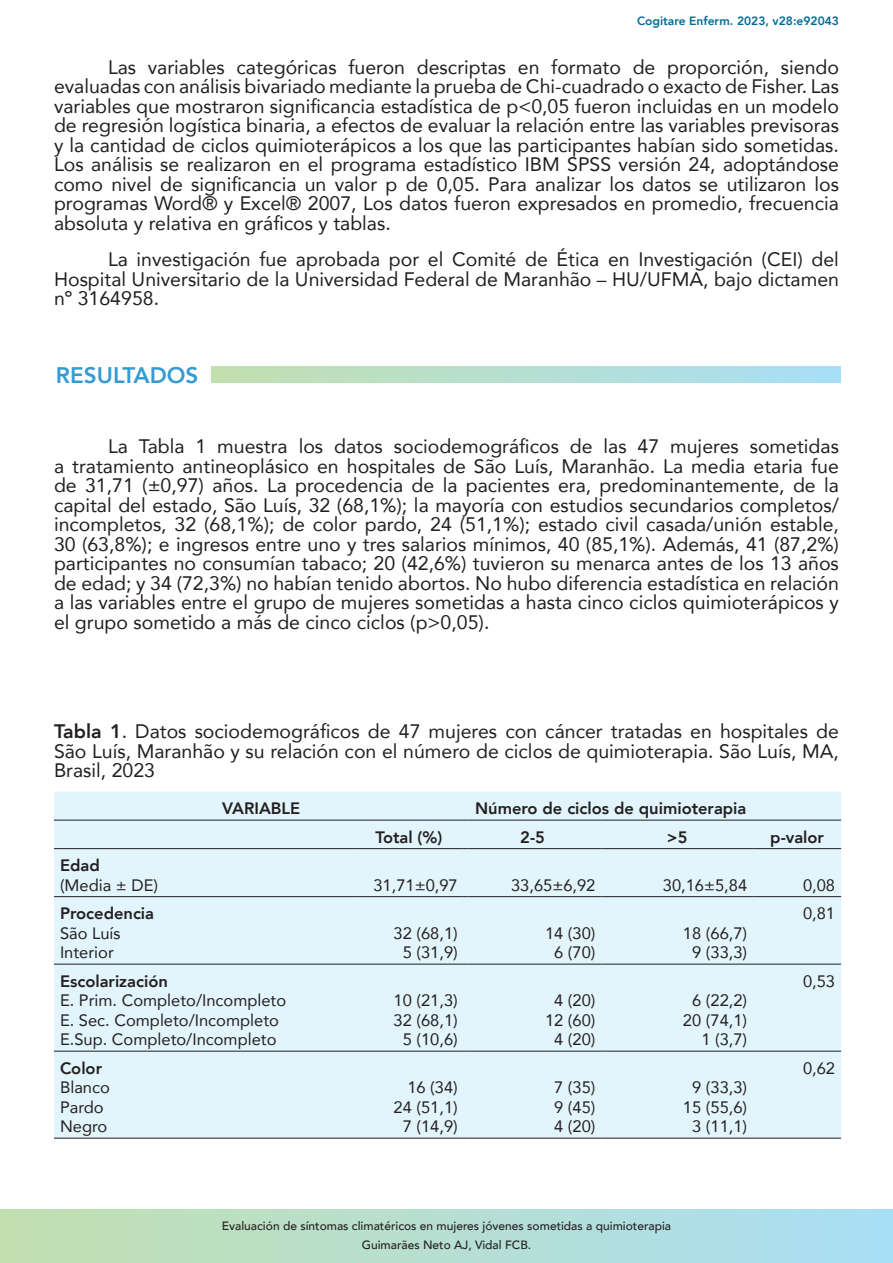
<style>
.page{position:relative;width:893px;height:1263px;background:#fff}
.page>*{position:absolute;margin:0;border:0;box-sizing:border-box;transform-origin:0 0}
.t1{font:800 22.5px "Avenir";color:#349bd3}
.t2{font:19.5px/19.5px "Avenir";color:#231f20;text-align:justify}
.t3{font:16.5px "Avenir";color:#231f20}
.t4{font:800 16.5px "Avenir";color:#231f20}
.t5{font:500 12px/18.6px "Avenir";color:#231f20;text-align:center}
.t6{font:800 12px "Avenir";color:#006c95}
.s1{font-weight:800}
</style>
<div class="page">
<svg style="left:0;top:1209px;width:893px;height:54px;background:#b6dfd2"></svg>
<div style="left:212px;top:366px;width:629px;height:17px;background:linear-gradient(to right,#c3dfaf,#a9dff7)"></div>
<div style="left:54px;top:792px;width:787px;height:346px;background:#e2f4fc"></div>
<hr style="left:54px;top:820px;width:300px;height:1px;background:#231f20">
<hr style="left:354px;top:820px;width:110px;height:1px;background:#231f20">
<hr style="left:468px;top:820px;width:133px;height:1px;background:#231f20">
<hr style="left:601px;top:820px;width:152px;height:1px;background:#231f20">
<hr style="left:753px;top:820px;width:88px;height:1px;background:#231f20">
<hr style="left:54px;top:848px;width:300px;height:1px;background:#231f20">
<hr style="left:354px;top:848px;width:110px;height:1px;background:#231f20">
<hr style="left:468px;top:848px;width:133px;height:1px;background:#231f20">
<hr style="left:601px;top:848px;width:152px;height:1px;background:#231f20">
<hr style="left:753px;top:848px;width:88px;height:1px;background:#231f20">
<hr style="left:54px;top:896px;width:300px;height:1px;background:#231f20">
<hr style="left:354px;top:896px;width:110px;height:1px;background:#231f20">
<hr style="left:468px;top:896px;width:133px;height:1px;background:#231f20">
<hr style="left:601px;top:896px;width:152px;height:1px;background:#231f20">
<hr style="left:753px;top:896px;width:88px;height:1px;background:#231f20">
<hr style="left:54px;top:964px;width:300px;height:1px;background:#231f20">
<hr style="left:354px;top:964px;width:110px;height:1px;background:#231f20">
<hr style="left:468px;top:964px;width:133px;height:1px;background:#231f20">
<hr style="left:601px;top:964px;width:152px;height:1px;background:#231f20">
<hr style="left:753px;top:964px;width:88px;height:1px;background:#231f20">
<hr style="left:54px;top:1051px;width:300px;height:1px;background:#231f20">
<hr style="left:354px;top:1051px;width:110px;height:1px;background:#231f20">
<hr style="left:468px;top:1051px;width:133px;height:1px;background:#231f20">
<hr style="left:601px;top:1051px;width:152px;height:1px;background:#231f20">
<hr style="left:753px;top:1051px;width:88px;height:1px;background:#231f20">
<hr style="left:54px;top:1138px;width:300px;height:1px;background:#231f20">
<hr style="left:354px;top:1138px;width:110px;height:1px;background:#231f20">
<hr style="left:468px;top:1138px;width:133px;height:1px;background:#231f20">
<hr style="left:601px;top:1138px;width:152px;height:1px;background:#231f20">
<hr style="left:753px;top:1138px;width:88px;height:1px;background:#231f20">
<p class="t6" style="left:637px;top:10px;width:203px">Cogitare Enferm. 2023, v28:e92043</p>
<p class="t2" style="left:54px;top:56px;width:787px;text-indent:54px">Las variables categóricas fueron descriptas en formato de proporción, siendo evaluadas con análisis bivariado mediante la prueba de Chi-cuadrado o exacto de Fisher. Las variables que mostraron significancia estadística de p&lt;0,05 fueron incluidas en un modelo de regresión logística binaria, a efectos de evaluar la relación entre las variables previsoras y la cantidad de ciclos quimioterápicos a los que las participantes habían sido sometidas.<br>Los análisis se realizaron en el programa estadístico IBM SPSS versión 24, adoptándose como nivel de significancia un valor p de 0,05. Para analizar los datos se utilizaron los programas Word® y Excel® 2007, Los datos fueron expresados en promedio, frecuencia absoluta y relativa en gráficos y tablas.</p>
<p class="t2" style="left:54px;top:249px;width:786px;text-indent:54px">La investigación fue aprobada por el Comité de Ética en Investigación (CEI) del Hospital Universitario de la Universidad Federal de Maranhão – HU/UFMA, bajo dictamen nº 3164958.</p>
<p class="t1" style="left:56px;top:354px;width:144px">RESULTADOS</p>
<p class="t2" style="left:54px;top:436px;width:786px;text-indent:54px">La Tabla 1 muestra los datos sociodemográficos de las 47 mujeres sometidas a tratamiento antineoplásico en hospitales de São Luís, Maranhão. La media etaria fue de 31,71 (±0,97) años. La procedencia de la pacientes era, predominantemente, de la capital del estado, São Luís, 32 (68,1%); la mayoría con estudios secundarios completos/ incompletos, 32 (68,1%); de color pardo, 24 (51,1%); estado civil casada/unión estable, 30 (63,8%); e ingresos entre uno y tres salarios mínimos, 40 (85,1%). Además, 41 (87,2%) participantes no consumían tabaco; 20 (42,6%) tuvieron su menarca antes de los 13 años de edad; y 34 (72,3%) no habían tenido abortos. No hubo diferencia estadística en relación a las variables entre el grupo de mujeres sometidas a hasta cinco ciclos quimioterápicos y el grupo sometido a más de cinco ciclos (p&gt;0,05).</p>
<p class="t2" style="left:54px;top:721px;width:786px"><span class="s1">Tabla 1</span>. Datos sociodemográficos de 47 mujeres con cáncer tratadas en hospitales de São Luís, Maranhão y su relación con el número de ciclos de quimioterapia. São Luís, MA, Brasil, 2023</p>
<p class="t4" style="left:222px;top:793px;width:80px">VARIABLE</p>
<p class="t4" style="left:475px;top:793px;width:273px">Número de ciclos de quimioterapia</p>
<p class="t4" style="left:375px;top:822px;width:68px">Total (%)</p>
<p class="t4" style="left:520px;top:822px;width:26px">2-5</p>
<p class="t4" style="left:667px;top:822px;width:22px">&gt;5</p>
<p class="t4" style="left:770px;top:822px;width:55px">p-valor</p>
<p class="t4" style="left:60px;top:850px;width:41px">Edad</p>
<p class="t3" style="left:60px;top:872px;width:100px">(Media ± DE)</p>
<p class="t3" style="left:373px;top:872px;width:86px">31,71±0,97</p>
<p class="t3" style="left:511px;top:872px;width:86px">33,65±6,92</p>
<p class="t3" style="left:663px;top:872px;width:86px">30,16±5,84</p>
<p class="t3" style="left:803px;top:872px;width:34px">0,08</p>
<p class="t4" style="left:60px;top:898px;width:96px">Procedencia</p>
<p class="t3" style="left:60px;top:920px;width:62px">São Luís</p>
<p class="t3" style="left:60px;top:939px;width:55px">Interior</p>
<p class="t3" style="left:803px;top:900px;width:34px">0,81</p>
<p class="t3" style="left:394px;top:920px;width:66px">32 (68,1)</p>
<p class="t3" style="left:403px;top:939px;width:57px">5 (31,9)</p>
<p class="t3" style="left:545px;top:920px;width:52px">14 (30)</p>
<p class="t3" style="left:554px;top:939px;width:43px">6 (70)</p>
<p class="t3" style="left:683px;top:920px;width:66px">18 (66,7)</p>
<p class="t3" style="left:692px;top:939px;width:57px">9 (33,3)</p>
<p class="t4" style="left:60px;top:966px;width:109px">Escolarización</p>
<p class="t3" style="left:60px;top:987px;width:228px">E. Prim. Completo/Incompleto</p>
<p class="t3" style="left:60px;top:1007px;width:220px">E. Sec. Completo/Incompleto</p>
<p class="t3" style="left:60px;top:1026px;width:218px">E.Sup. Completo/Incompleto</p>
<p class="t4" style="left:60px;top:1053px;width:44px">Color</p>
<p class="t3" style="left:60px;top:1074px;width:51px">Blanco</p>
<p class="t3" style="left:60px;top:1094px;width:45px">Pardo</p>
<p class="t3" style="left:60px;top:1113px;width:49px">Negro</p>
<p class="t3" style="left:394px;top:987px;width:66px">10 (21,3)</p>
<p class="t3" style="left:394px;top:1007px;width:66px">32 (68,1)</p>
<p class="t3" style="left:403px;top:1026px;width:57px">5 (10,6)</p>
<p class="t3" style="left:407px;top:1074px;width:52px">16 (34)</p>
<p class="t3" style="left:394px;top:1094px;width:66px">24 (51,1)</p>
<p class="t3" style="left:403px;top:1113px;width:57px">7 (14,9)</p>
<p class="t3" style="left:554px;top:987px;width:43px">4 (20)</p>
<p class="t3" style="left:545px;top:1007px;width:52px">12 (60)</p>
<p class="t3" style="left:554px;top:1026px;width:43px">4 (20)</p>
<p class="t3" style="left:554px;top:1074px;width:43px">7 (35)</p>
<p class="t3" style="left:554px;top:1094px;width:43px">9 (45)</p>
<p class="t3" style="left:554px;top:1113px;width:43px">4 (20)</p>
<p class="t3" style="left:692px;top:987px;width:57px">6 (22,2)</p>
<p class="t3" style="left:683px;top:1007px;width:66px">20 (74,1)</p>
<p class="t3" style="left:701px;top:1026px;width:47px">1 (3,7)</p>
<p class="t3" style="left:692px;top:1074px;width:57px">9 (33,3)</p>
<p class="t3" style="left:683px;top:1094px;width:66px">15 (55,6)</p>
<p class="t3" style="left:692px;top:1113px;width:57px">3 (11,1)</p>
<p class="t5" style="left:222px;top:1216px;width:451px">Evaluación de síntomas climatéricos en mujeres jóvenes sometidas a quimioterapia<br>Guimarães Neto AJ, Vidal FCB.</p>
<p class="t3" style="left:803px;top:968px;width:34px">0,53</p>
<p class="t3" style="left:803px;top:1055px;width:34px">0,62</p>
</div>
